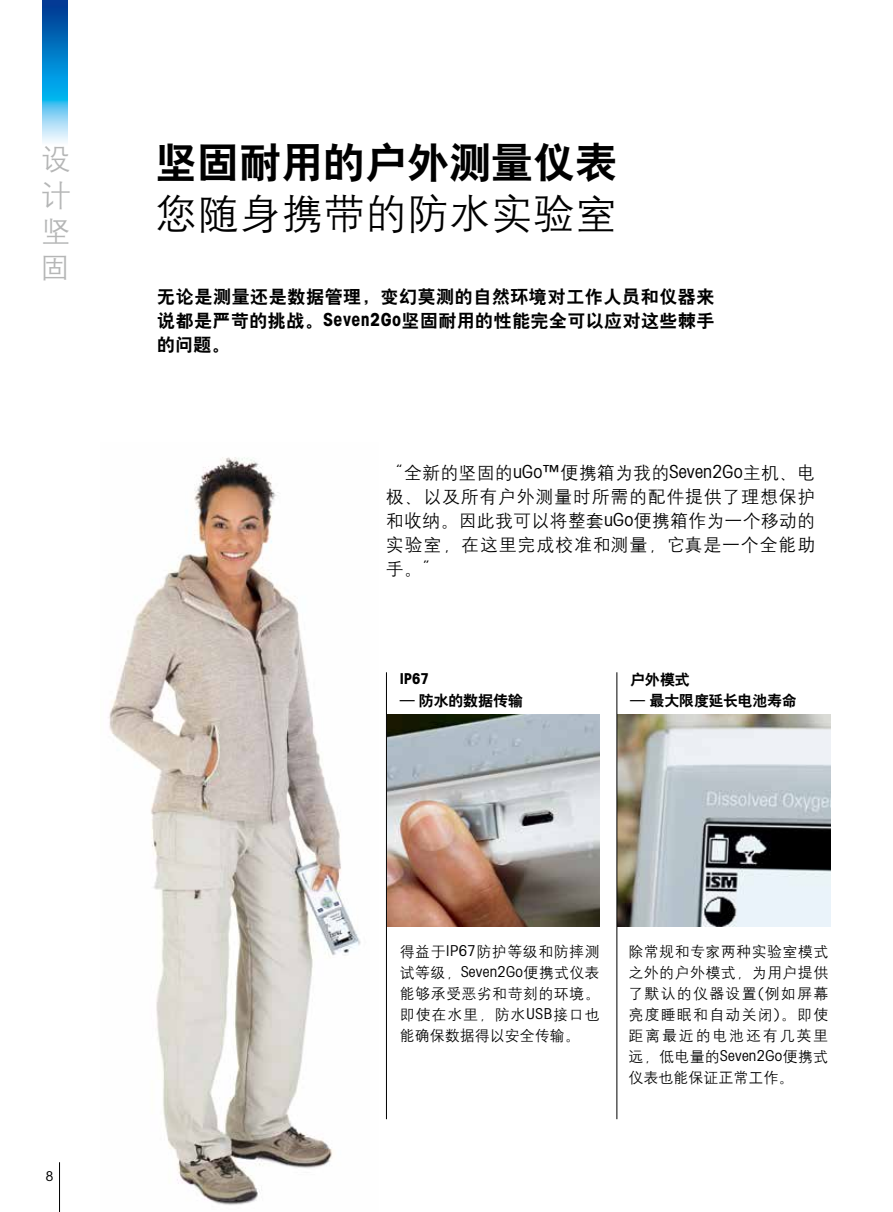
<style>
.page{position:relative;width:893px;height:1212px;background:#fff}
.page>*{position:absolute;margin:0;border:0;box-sizing:border-box;transform-origin:0 0}
.t1{font:42px "H Yb 2 gj";color:#000}
.t2{font:42px "H Yg 2 gj";color:#000}
.t3{font:30px/36px "H Yg 2 gj";color:#b5b6b6;text-align:justify}
.t4{font:18px/24px "H Yg 2 gj";letter-spacing:.025em;color:#000;text-align:justify}
.t5{font:18px/24px "H Yb 2 gj";letter-spacing:.025em;color:#000;text-align:justify}
.t6{font:15px/21px "H Yg 2 gj";letter-spacing:.025em;color:#000;text-align:justify}
.t7{font:15px "H Yb 2 gj";letter-spacing:-.005em;color:#000}
.t8{font:700 condensed 15px "Avant Garde";color:#000}
.t9{font:condensed 13.5px "Avant Garde";color:#000}
.s1{font-family:"Avant Garde";font-weight:700;font-stretch:condensed}
.s2{font-family:"Avant Garde";font-stretch:condensed}
</style>
<div class="page">
<img style="left:387px;top:714px;width:213px;height:213px">
<img style="left:617px;top:714px;width:213px;height:213px">
<hr style="left:386px;top:672px;width:1px;height:447px;background:#000">
<hr style="left:616px;top:672px;width:1px;height:447px;background:#000">
<img style="left:108px;top:457px;width:253px;height:748px">
<hr style="left:59px;top:1162px;width:1px;height:50px;background:#000">
<img style="left:42px;top:0;width:26px;height:143px">
<h2 class="t3" style="left:40px;top:141px;width:33px">设计坚固</h2>
<h1 class="t1" style="left:155px;top:141px;width:463px">坚固耐用的户外测量仪表</h1>
<h1 class="t2" style="left:155px;top:192px;width:463px">您随身携带的防水实验室</h1>
<p class="t5" style="left:157px;top:285px;width:559px">无论是测量还是数据管理，变幻莫测的自然环境对工作人员和仪器来说都是严苛的挑战。<span class="s1">Seven2Go</span>坚固耐用的性能完全可以应对这些棘手的问题。</p>
<p class="t4" style="left:386px;top:460px;width:431px">“全新的坚固的<span class="s2">uGo™</span>便携箱为我的<span class="s2">Seven2Go</span>主机、电极、以及所有户外测量时所需的配件提供了理想保护和收纳。因此我可以将整套<span class="s2">uGo</span>便携箱作为一个移动的实验室，在这里完成校准和测量，它真是一个全能助手。”</p>
<p class="t8" style="left:400px;top:669px;width:31px">IP67</p>
<p class="t7" style="left:400px;top:693px;width:125px">— 防水的数据传输</p>
<p class="t7" style="left:630px;top:672px;width:61px">户外模式</p>
<p class="t7" style="left:630px;top:693px;width:168px">— 最大限度延长电池寿命</p>
<p class="t9" style="left:46px;top:1167px;width:9px">8</p>
<p class="t6" style="left:400px;top:941px;width:201px">得益于<span class="s2">IP67</span>防护等级和防摔测试等级，<span class="s2">Seven2Go</span>便携式仪表能够承受恶劣和苛刻的环境。即使在水里，防水<span class="s2">USB</span>接口也能确保数据得以安全传输。</p>
<p class="t6" style="left:628px;top:941px;width:201px">除常规和专家两种实验室模式之外的户外模式，为用户提供了默认的仪器设置<span class="s2">(</span>例如屏幕亮度睡眠和自动关闭<span class="s2">)</span>。即使距离最近的电池还有几英里远，低电量的<span class="s2">Seven2Go</span>便携式仪表也能保证正常工作。</p>
</div>
